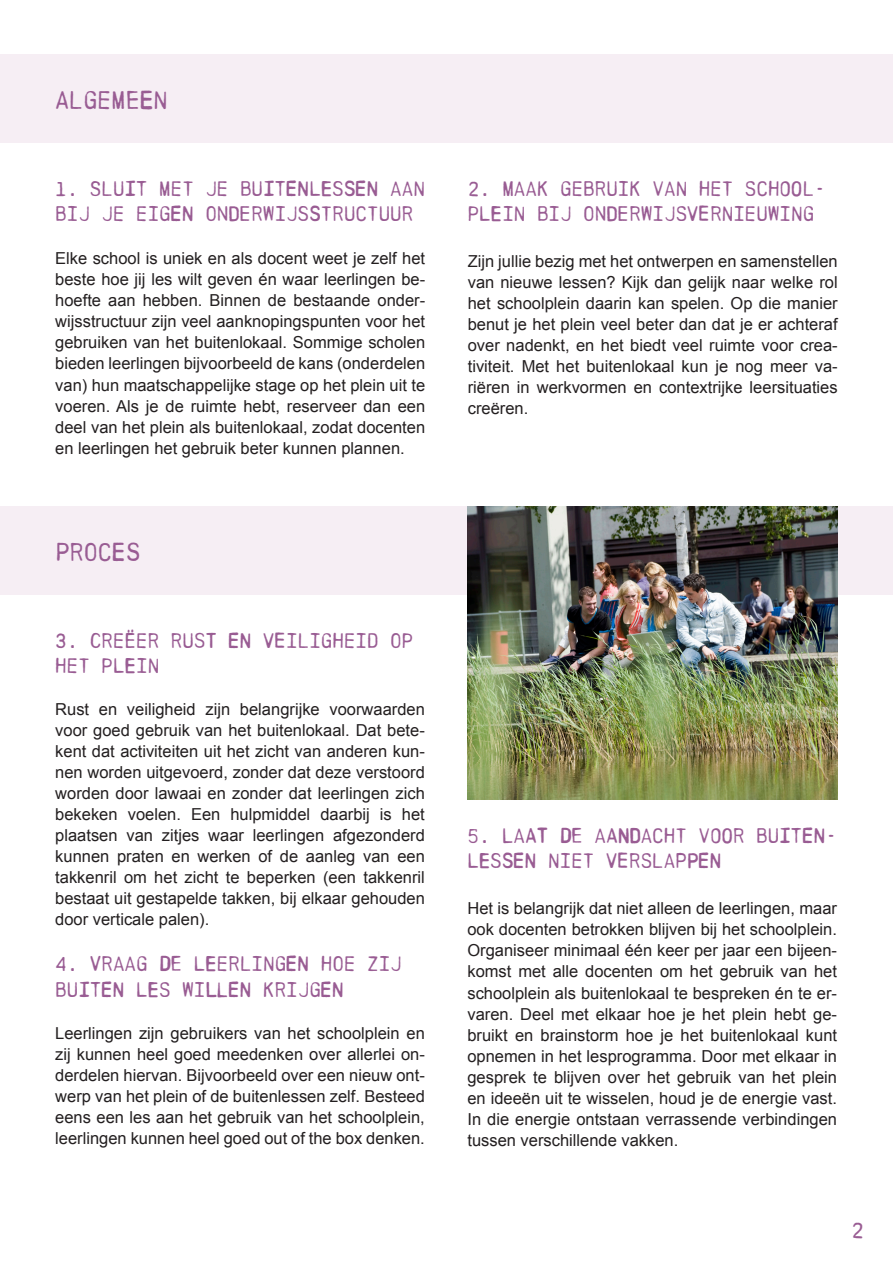
<style>
.page{position:relative;width:893px;height:1263px;background:#fff}
.page>*{position:absolute;margin:0;border:0;box-sizing:border-box;transform-origin:0 0}
.Kop_in_tekst{font:25.5px "PRINTF";color:#995c93}
.Kop_in_tekst-2{font:22.5px "PRINTF";color:#995c93}
.Subkop_in_tekst_paar{font:21px/25.2px "PRINTF";color:#995c93}
.Tekst{font:16.5px/21px "Arial";color:#231f20;text-align:justify}
</style>
<div class="page">
<div style="left:0;top:54px;width:893px;height:89px;background:#f6eef4"></div>
<div style="left:0;top:506px;width:893px;height:89px;background:#f6eef4"></div>
<img style="left:468px;top:506px;width:370px;height:294px">
<p class="Kop_in_tekst" style="left:55px;top:85px;width:114px">ALGEMEEN</p>
<p class="Subkop_in_tekst_paar" style="left:55px;top:176px;width:371px">1. SLUIT MET JE BUITENLESSEN AAN<br>BIJ JE EIGEN ONDERWIJSSTRUCTUUR</p>
<p class="Tekst" style="left:55px;top:248px;width:371px">Elke school is uniek en als docent weet je zelf het beste hoe jij les wilt geven én waar leerlingen be&shy;hoefte aan hebben. Binnen de bestaande onder&shy;wijsstructuur zijn veel aanknopingspunten voor het gebruiken van het buitenlokaal. Sommige scholen bieden leerlingen bijvoorbeeld de kans (onderdelen van) hun maatschappelijke stage op het plein uit te voeren. Als je de ruimte hebt, reserveer dan een deel van het plein als buitenlokaal, zodat docenten en leerlingen het gebruik beter kunnen plannen.</p>
<p class="Kop_in_tekst" style="left:56px;top:538px;width:86px">PROCES</p>
<p class="Subkop_in_tekst_paar" style="left:55px;top:628px;width:360px">3. CREËER RUST EN VEILIGHEID OP<br>HET PLEIN</p>
<p class="Tekst" style="left:55px;top:699px;width:371px">Rust en veiligheid zijn belangrijke voorwaarden voor goed gebruik van het buitenlokaal. Dat bete&shy;kent dat activiteiten uit het zicht van anderen kun&shy;nen worden uitgevoerd, zonder dat deze verstoord worden door lawaai en zonder dat leerlingen zich bekeken voelen. Een hulpmiddel daarbij is het plaatsen van zitjes waar leerlingen afgezonderd kunnen praten en werken of de aanleg van een takkenril om het zicht te beperken (een takkenril bestaat uit gestapelde takken, bij elkaar gehouden door verticale palen).</p>
<p class="Subkop_in_tekst_paar" style="left:55px;top:952px;width:348px">4. VRAAG DE LEERLINGEN HOE ZIJ<br>BUITEN LES WILLEN KRIJGEN</p>
<p class="Tekst" style="left:55px;top:1022px;width:371px">Leerlingen zijn gebruikers van het schoolplein en zij kunnen heel goed meedenken over allerlei on&shy;derdelen hiervan. Bijvoorbeeld over een nieuw ont&shy;werp van het plein of de buitenlessen zelf. Besteed eens een les aan het gebruik van het schoolplein, leerlingen kunnen heel goed out of the box denken.</p>
<p class="Subkop_in_tekst_paar" style="left:468px;top:176px;width:360px">2. MAAK GEBRUIK VAN HET SCHOOL-<br>PLEIN BIJ ONDERWIJSVERNIEUWING</p>
<p class="Tekst" style="left:468px;top:251px;width:371px">Zijn jullie bezig met het ontwerpen en samenstellen van nieuwe lessen? Kijk dan gelijk naar welke rol het schoolplein daarin kan spelen. Op die manier benut je het plein veel beter dan dat je er achteraf over nadenkt, en het biedt veel ruimte voor crea&shy;tiviteit. Met het buitenlokaal kun je nog meer va&shy;riëren in werkvormen en contextrijke leersituaties creëren.</p>
<p class="Subkop_in_tekst_paar" style="left:467px;top:823px;width:371px">5. LAAT DE AANDACHT VOOR BUITEN-<br>LESSEN NIET VERSLAPPEN</p>
<p class="Tekst" style="left:467px;top:898px;width:371px">Het is belangrijk dat niet alleen de leerlingen, maar ook docenten betrokken blijven bij het schoolplein.<br>Organiseer minimaal één keer per jaar een bijeen&shy;komst met alle docenten om het gebruik van het schoolplein als buitenlokaal te bespreken én te er&shy;varen. Deel met elkaar hoe je het plein hebt ge&shy;bruikt en brainstorm hoe je het buitenlokaal kunt opnemen in het lesprogramma. Door met elkaar in gesprek te blijven over het gebruik van het plein en ideeën uit te wisselen, houd je de energie vast.<br>In die energie ontstaan verrassende verbindingen tussen verschillende vakken.</p>
<p class="Kop_in_tekst-2" style="left:851px;top:1217px;width:14px">2</p>
</div>
